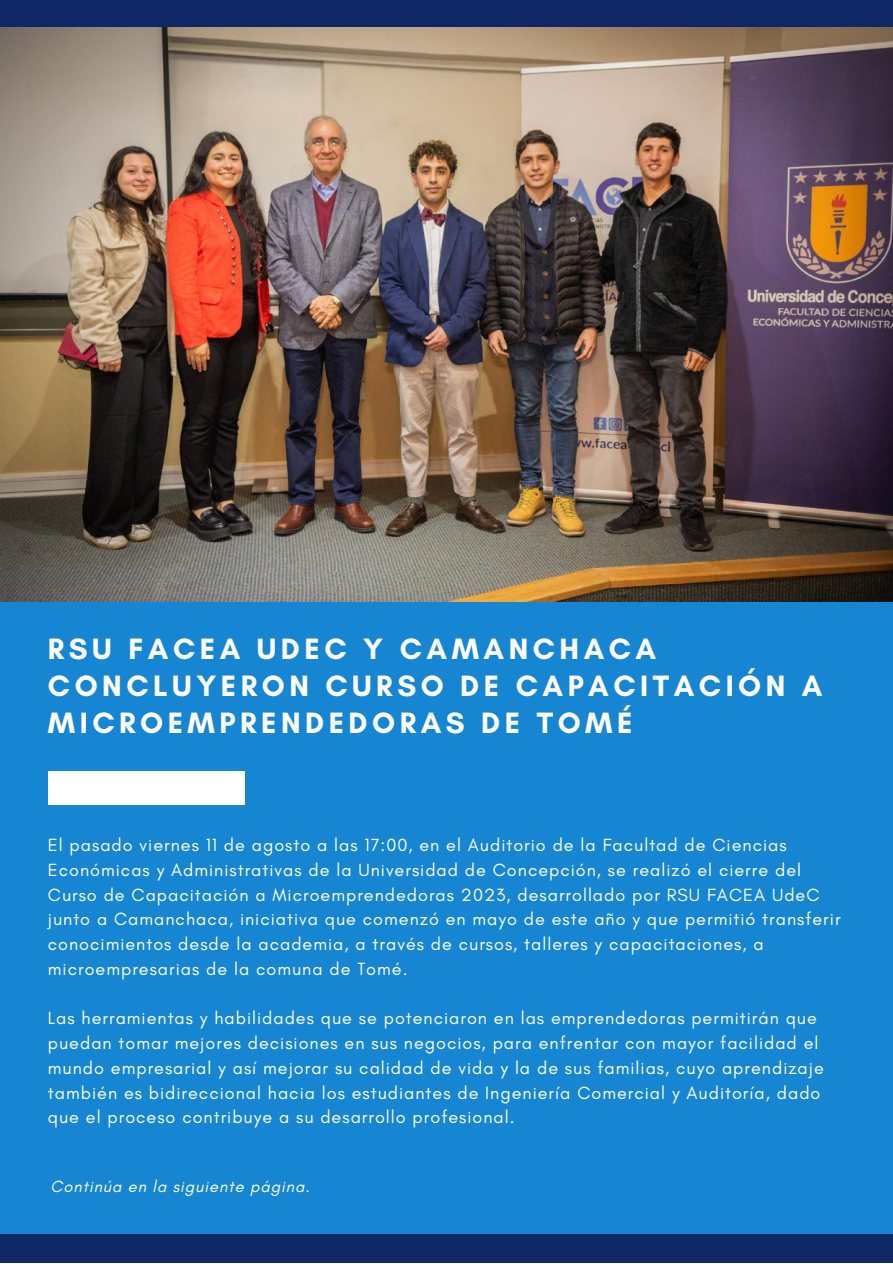
<style>
.page{position:relative;width:893px;height:1264px;background:#fff}
.page>*{position:absolute;margin:0;border:0;box-sizing:border-box;transform-origin:0 0}
.t1{font:700 30px/37px "Glacial Indifference";letter-spacing:.15em;color:#fff}
.t2{font:18px/24.8px "Glacial Indifference";letter-spacing:.055em;color:#fff}
.t3{font:italic 16.5px "Glacial Indifference";letter-spacing:.055em;color:#fff}
</style>
<div class="page">
<div style="left:0;top:28px;width:892px;height:1234px;background:#1786d2"></div>
<div style="left:0;top:0;width:892px;height:27px;background:#0e2866"></div>
<div style="left:0;top:1234px;width:892px;height:28px;background:#0e2866"></div>
<img style="left:0;top:28px;width:892px;height:573px">
<div style="left:48px;top:771px;width:197px;height:33px;background:#fff"></div>
<h1 class="t1" style="left:48px;top:630px;width:776px">RSU FACEA UDEC Y CAMANCHACA<br>CONCLUYERON CURSO DE CAPACITACIÓN A<br>MICROEMPRENDEDORAS DE TOMÉ</h1>
<p class="t2" style="left:48px;top:832px;width:794px">El pasado viernes 11 de agosto a las 17:00, en el Auditorio de la Facultad de Ciencias Económicas y Administrativas de la Universidad de Concepción, se realizó el cierre del Curso de Capacitación a Microemprendedoras 2023, desarrollado por RSU FACEA UdeC junto a Camanchaca, iniciativa que comenzó en mayo de este año y que permitió transferir conocimientos desde la academia, a través de cursos, talleres y capacitaciones, a microempresarias de la comuna de Tomé.</p>
<p class="t2" style="left:48px;top:1005px;width:777px">Las herramientas y habilidades que se potenciaron en las emprendedoras permitirán que puedan tomar mejores decisiones en sus negocios, para enfrentar con mayor facilidad el mundo empresarial y así mejorar su calidad de vida y la de sus familias, cuyo aprendizaje también es bidireccional hacia los estudiantes de Ingeniería Comercial y Auditoría, dado que el proceso contribuye a su desarrollo profesional.</p>
<p class="t3" style="left:50px;top:1176px;width:261px">Continúa en la siguiente página.</p>
</div>
